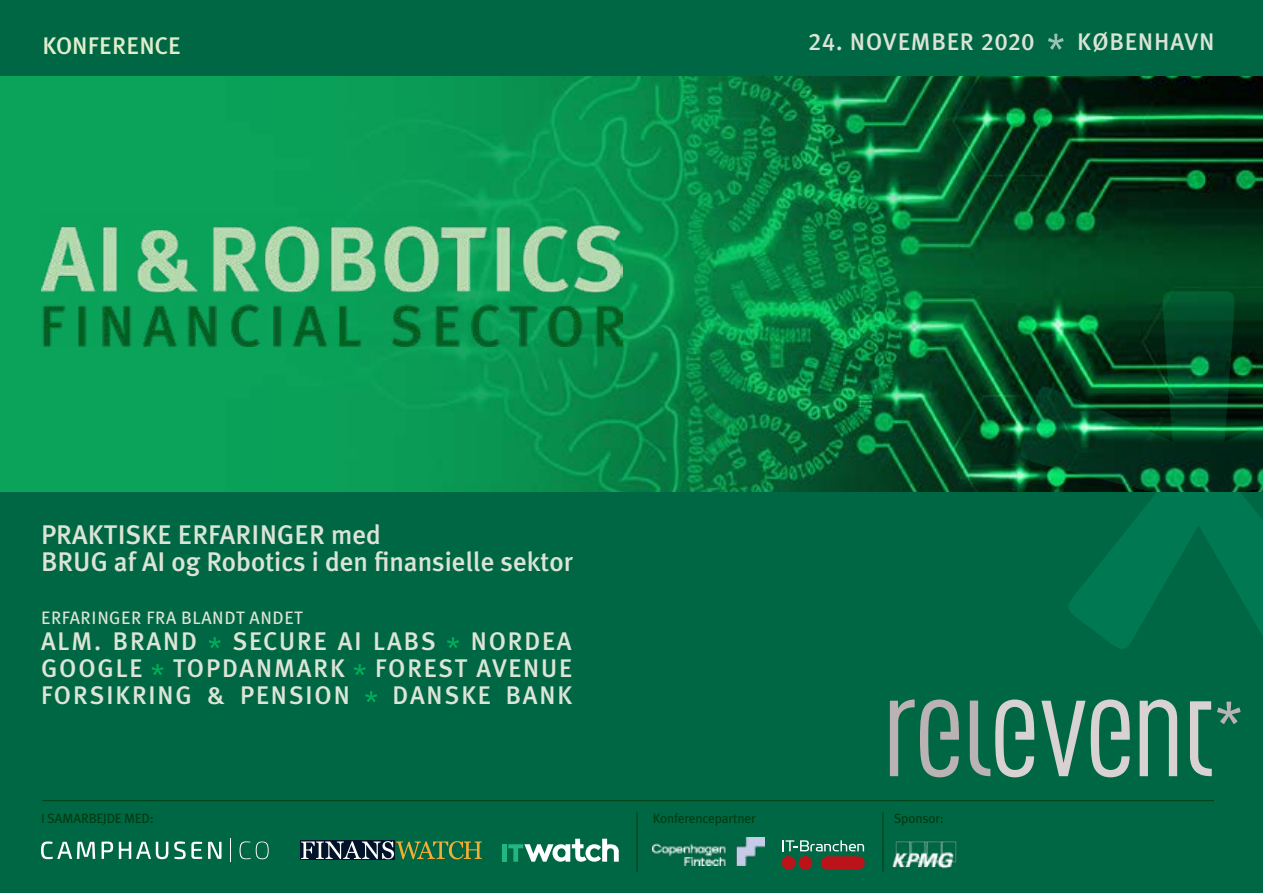
<style>
.page{position:relative;width:1263px;height:893px;background:#006744}
.page>*{position:absolute;margin:0;border:0;box-sizing:border-box;transform-origin:0 0}
.t1{font:500 27px/27px "Meta Plus";color:#dbe4d6}
.t2{font:25.5px/27px "Meta Medium LF";letter-spacing:.075em;color:#dce5d7;text-align:justify}
.t3{font:500 24px "Meta Plus";letter-spacing:.03em;color:#dbe4d6}
.t4{font:500 24px "Meta Plus";letter-spacing:.005em;color:#e0eecb}
.t5{font:18px "Meta Plus";letter-spacing:.03em;color:#dce5d7}
.t6{font:13.5px "Meta Plus";letter-spacing:-.02em;color:#003c10}
.s1{font-family:"Meta Plus Medium Caps";font-weight:400}
</style>
<div class="page">
<img style="left:0;top:77px;width:1263px;height:414px">
<svg style="left:1020px;top:291px;width:243px;height:358px"></svg>
<svg style="left:1041px;top:701px;width:44px;height:75px"></svg>
<svg style="left:1140px;top:699px;width:37px;height:77px"></svg>
<svg style="left:890px;top:699px;width:69px;height:78px"></svg>
<svg style="left:970px;top:699px;width:64px;height:78px"></svg>
<svg style="left:1091px;top:699px;width:39px;height:78px"></svg>
<svg style="left:1190px;top:701px;width:50px;height:75px"></svg>
<hr style="left:43px;top:800px;width:1171px;height:1px;background:#003c10">
<svg style="left:1048px;top:34px;width:16px;height:16px"></svg>
<svg style="left:209px;top:637px;width:12px;height:11px"></svg>
<svg style="left:447px;top:637px;width:12px;height:11px"></svg>
<svg style="left:152px;top:664px;width:12px;height:11px"></svg>
<svg style="left:354px;top:664px;width:12px;height:11px"></svg>
<svg style="left:365px;top:691px;width:12px;height:11px"></svg>
<img style="left:41px;top:213px;width:581px;height:133px">
<hr style="left:883px;top:812px;width:1px;height:60px;background:#003c10">
<hr style="left:637px;top:812px;width:1px;height:60px;background:#003c10">
<div style="left:502px;top:844px;width:5px;height:18px;background:#22b681"></div>
<svg style="left:508px;top:839px;width:111px;height:23px"></svg>
<img style="left:882px;top:840px;width:75px;height:30px">
<img style="left:653px;top:837px;width:111px;height:29px">
<div style="left:300px;top:840px;width:95px;height:20px;background:#001328"></div>
<svg style="left:301px;top:841px;width:181px;height:18px"></svg>
<svg style="left:41px;top:841px;width:54px;height:18px"></svg>
<svg style="left:102px;top:841px;width:11px;height:18px"></svg>
<svg style="left:119px;top:842px;width:49px;height:17px"></svg>
<svg style="left:174px;top:841px;width:28px;height:18px"></svg>
<svg style="left:208px;top:842px;width:13px;height:17px"></svg>
<svg style="left:230px;top:838px;width:1px;height:24px"></svg>
<svg style="left:240px;top:841px;width:29px;height:18px"></svg>
<svg style="left:782px;top:840px;width:83px;height:30px"></svg>
<p class="t4" style="left:43px;top:32px;width:140px">KONFERENCE</p>
<p class="t3" style="left:808px;top:27px;width:227px"><span class="s1">24</span>. NOVEMBER <span class="s1">2020</span></p>
<p class="t3" style="left:1077px;top:27px;width:139px">KØBENHAVN</p>
<p class="t1" style="left:41px;top:521px;width:534px">PRAKTISKE ERFARINGER med<br>BRUG af AI og Robotics i den finansielle sektor</p>
<p class="t5" style="left:41px;top:607px;width:264px">ERFARINGER FRA BLANDT ANDET</p>
<p class="t2" style="left:41px;top:627px;width:157px">ALM. BRAND</p>
<p class="t2" style="left:232px;top:627px;width:205px">SECURE AI LABS</p>
<p class="t2" style="left:41px;top:627px;width:532px;text-indent:430px">NORDEA GOOGLE TOPDANMARK FOREST AVENUE FORSIKRING &amp; PENSION</p>
<p class="t2" style="left:392px;top:681px;width:181px">DANSKE BANK</p>
<p class="t6" style="left:41px;top:810px;width:114px">I SAMARBEJDE MED:</p>
<p class="t6" style="left:653px;top:810px;width:105px">Konferencepartner</p>
<p class="t6" style="left:894px;top:810px;width:51px">Sponsor:</p>
</div>
